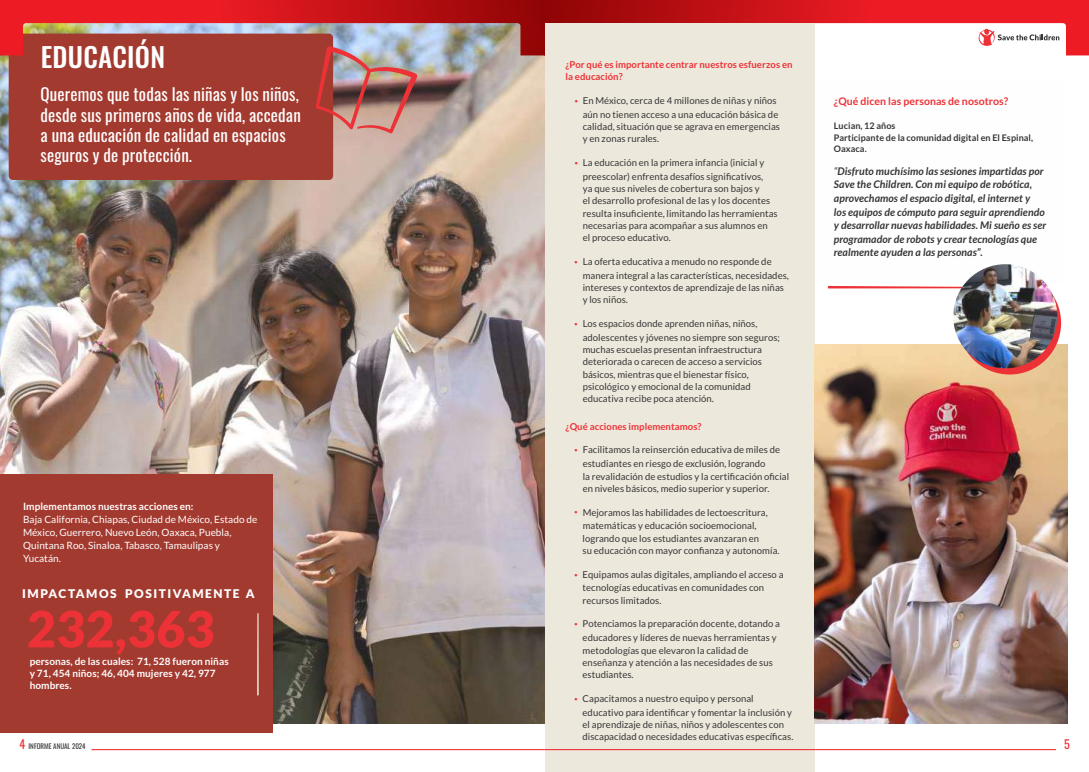
<style>
.page{position:relative;width:1089px;height:772px;background:#fff}
.page>*{position:absolute;margin:0;border:0;box-sizing:border-box;transform-origin:0 0}
.t1{font:900 50px "Lato";letter-spacing:.005em;color:#ed3237}
.t2{font:500 27px "Oswald";letter-spacing:.01em;color:#fefefe}
.t3{font:17px/20.3px "Oswald";letter-spacing:.01em;color:#fefefe}
.t4{font:900 12px "Lato";letter-spacing:.13em;color:#fefefe}
.t5{font:12px "Oswald";color:#ed3237}
.t6{font:italic 700 10.5px/13.6px "Lato";letter-spacing:.005em;color:#373435}
.t7{font:700 10.5px "Lato";letter-spacing:.005em;color:#ed3237}
.t8{font:10px/13px "Lato";letter-spacing:.005em;color:#fefefe}
.t9{font:700 10px/12px "Lato";letter-spacing:.005em;color:#fefefe}
.t10{font:9.5px/12.3px "Lato";letter-spacing:.005em;color:#373435}
.t11{font:700 9.5px/12.3px "Lato";letter-spacing:.005em;color:#ed3237}
.t12{font:700 9px/11.7px "Lato";color:#373435}
.t13{font:7px "Oswald";color:#373435}
.s1{font-size:12px;color:#ed3237}
.s2{font-size:16.2px;color:#ed3237}
.s3{font-weight:400}
</style>
<div class="page">
<img style="left:0;top:133px;width:545px;height:589px">
<div style="left:9px;top:34px;width:324px;height:146px;background:#a33a2f;border-radius:4px"></div>
<div style="left:0;top:473px;width:272px;height:258px;background:#a33a2f"></div>
<svg style="left:257px;top:613px;width:2px;height:82px"></svg>
<img style="left:0;top:0;width:1088px;height:133px">
<div style="left:545px;top:23px;width:269px;height:748px;background:#ede8dc"></div>
<img style="left:814px;top:344px;width:253px;height:379px">
<div style="left:815px;top:80px;width:251px;height:202px;background:#fefefe"></div>
<svg style="left:958px;top:271px;width:103px;height:103px"></svg>
<svg style="left:827px;top:286px;width:135px;height:2px"></svg>
<img style="left:953px;top:264px;width:104px;height:104px;border-radius:50%">
<hr style="left:91px;top:748px;width:964px;height:1px;background:#ed1c24">
<h2 class="t2" style="left:41px;top:36px;width:126px">EDUCACIÓN</h2>
<h3 class="t3" style="left:41px;top:83px;width:262px">Queremos que todas las niñas y los niños, desde sus primeros años de vida, accedan a una educación de calidad en espacios seguros y de protección.</h3>
<p class="t9" style="left:23px;top:500px;width:172px">Implementamos nuestras acciones en:</p>
<p class="t8" style="left:23px;top:513px;width:236px">Baja California, Chiapas, Ciudad de México, Estado de México, Guerrero, Nuevo León, Oaxaca, Puebla, Quintana Roo, Sinaloa, Tabasco, Tamaulipas y Yucatán.</p>
<p class="t4" style="left:22px;top:588px;width:234px">IMPACTAMOS POSITIVAMENTE A</p>
<h1 class="t1" style="left:27px;top:606px;width:189px">232,363</h1>
<p class="t9" style="left:30px;top:655px;width:200px">personas, de las cuales: 71, 528 fueron niñas y 71, 454 niños; 46, 404 mujeres y 42, 977 hombres.</p>
<p class="t13" style="left:20px;top:740px;width:68px"><span class="s1">4</span> INFORME ANUAL 2024</p>
<p class="t11" style="left:565px;top:59px;width:228px">¿Por qué es importante centrar nuestros esfuerzos en la educación?</p>
<p class="t10" style="left:574px;top:94px;width:206px;line-height:13.9px;text-align:right"><span class="s2">·</span> En México, cerca de 4 millones de niñas y niños aún no tienen acceso a una educación básica de</p>
<p class="t10" style="left:583px;top:121px;width:199px">calidad, situación que se agrava en emergencias y en zonas rurales.</p>
<p class="t10" style="left:574px;top:156px;width:192px;line-height:13.9px;text-align:right"><span class="s2">·</span> La educación en la primera infancia (inicial y preescolar) enfrenta desafíos significativos,</p>
<p class="t10" style="left:582px;top:183px;width:196px">ya que sus niveles de cobertura son bajos y<br>el desarrollo profesional de las y los docentes resulta insuficiente, limitando las herramientas necesarias para acompañar a sus alumnos en<br>el proceso educativo.</p>
<p class="t10" style="left:582px;top:255px;width:208px;line-height:13.9px;text-indent:-9px"><span class="s2">·</span> La oferta educativa a menudo no responde de manera integral a las características, necesidades,</p>
<p class="t10" style="left:582px;top:282px;width:203px">intereses y contextos de aprendizaje de las niñas y los niños.</p>
<p class="t10" style="left:582px;top:317px;width:199px;line-height:13.9px;text-indent:-9px"><span class="s2">·</span> Los espacios donde aprenden niñas, niños, adolescentes y jóvenes no siempre son seguros;</p>
<p class="t10" style="left:582px;top:344px;width:181px">muchas escuelas presentan infraestructura deteriorada o carecen de acceso a servicios básicos, mientras que el bienestar físico, psicológico y emocional de la comunidad educativa recibe poca atención.</p>
<p class="t11" style="left:565px;top:420px;width:137px">¿Qué acciones implementamos?</p>
<p class="t10" style="left:582px;top:443px;width:199px;line-height:13.9px;text-indent:-9px"><span class="s2">·</span> Facilitamos la reinserción educativa de miles de estudiantes en riesgo de exclusión, logrando</p>
<p class="t10" style="left:582px;top:470px;width:208px">la revalidación de estudios y la certificación oficial en niveles básicos, medio superior y superior.</p>
<p class="t10" style="left:574px;top:505px;width:195px;line-height:13.9px;text-align:center"><span class="s2">·</span> Mejoramos las habilidades de lectoescritura, matemáticas y educación socioemocional,</p>
<p class="t10" style="left:582px;top:532px;width:198px">logrando que los estudiantes avanzaran en<br>su educación con mayor confianza y autonomía.</p>
<p class="t10" style="left:582px;top:567px;width:202px;line-height:13.9px;text-indent:-9px"><span class="s2">·</span> Equipamos aulas digitales, ampliando el acceso a tecnologías educativas en comunidades con</p>
<p class="t10" style="left:582px;top:594px;width:80px">recursos limitados.</p>
<p class="t10" style="left:574px;top:617px;width:208px;line-height:13.9px;text-align:center"><span class="s2">·</span> Potenciamos la preparación docente, dotando a educadores y líderes de nuevas herramientas y</p>
<p class="t10" style="left:582px;top:644px;width:192px">metodologías que elevaron la calidad de enseñanza y atención a las necesidades de sus estudiantes.</p>
<p class="t10" style="left:582px;top:691px;width:211px;line-height:13.9px;text-indent:-9px"><span class="s2">·</span> Capacitamos a nuestro equipo y personal educativo para identificar y fomentar la inclusión y</p>
<p class="t10" style="left:582px;top:718px;width:212px">el aprendizaje de niñas, niños y adolescentes con discapacidad o necesidades educativas específicas.</p>
<p class="t7" style="left:834px;top:97px;width:176px">¿Qué dicen las personas de nosotros?</p>
<p class="t12" style="left:834px;top:120px;width:201px">Lucian, 12 años<br>Participante de la comunidad digital en El Espinal,<br>Oaxaca.</p>
<p class="t6" style="left:834px;top:165px;width:214px"><span class="s3">“</span>Disfruto muchísimo las sesiones impartidas por Save the Children. Con mi equipo de robótica, aprovechamos el espacio digital, el internet y<br>los equipos de cómputo para seguir aprendiendo y desarrollar nuevas habilidades. Mi sueño es ser programador de robots y crear tecnologías que realmente ayuden a las personas”.</p>
<p class="t5" style="left:1064px;top:734px;width:7px">5</p>
</div>
